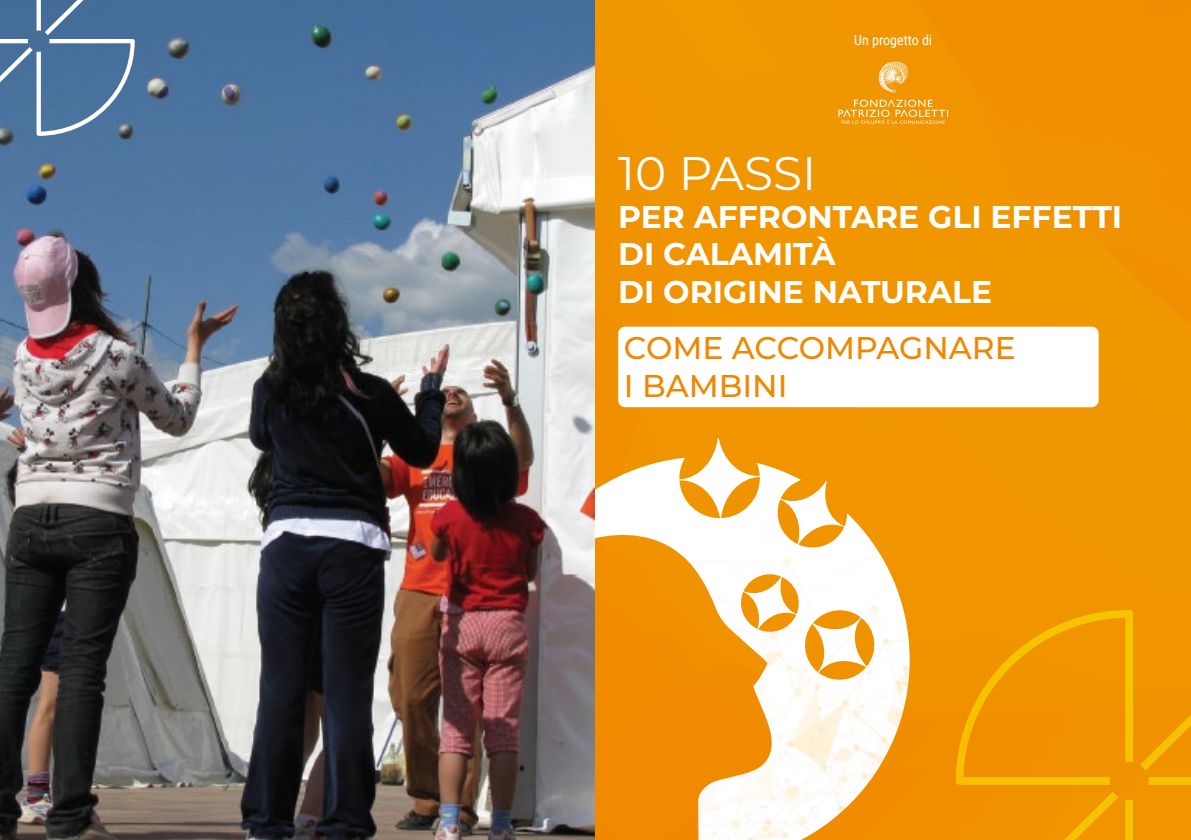
<style>
.page{position:relative;width:1191px;height:840px;background:#fff}
.page>*{position:absolute;margin:0;border:0;box-sizing:border-box;transform-origin:0 0}
.t1{font:47px "Montserrat";color:#fff}
.t2{font:700 31.4px/37.6px "Montserrat";color:#fff}
.t3{font:500 31.4px/37.6px "Montserrat";color:#f18700}
.t4{font:14px "Roboto Condensed";color:#fff}
</style>
<div class="page">
<img style="left:0;top:0;width:595px;height:839px">
<div style="left:595px;top:0;width:596px;height:839px;background:#f09500"></div>
<svg style="left:595px;top:438px;width:45px;height:401px;background:#f29d25"></svg>
<img style="left:640px;top:438px;width:269px;height:401px">
<svg style="left:0;top:0;width:135px;height:136px;background:#5b7fa5"></svg>
<svg style="left:956px;top:609px;width:235px;height:230px;background:#f09600"></svg>
<div style="left:618px;top:326px;width:480px;height:81px;background:#fff;border-radius:7px"></div>
<svg style="left:838px;top:61px;width:110px;height:63px;background:#f1a120"></svg>
<p class="t4" style="left:854px;top:30px;width:79px">Un progetto di</p>
<h1 class="t1" style="left:618px;top:141px;width:199px">10 PASSI</h1>
<p class="t2" style="left:618px;top:196px;width:505px">PER AFFRONTARE GLI EFFETTI<br>DI CALAMITÀ<br>DI ORIGINE NATURALE</p>
<p class="t3" style="left:624px;top:328px;width:393px">COME ACCOMPAGNARE<br>I BAMBINI</p>
</div>
